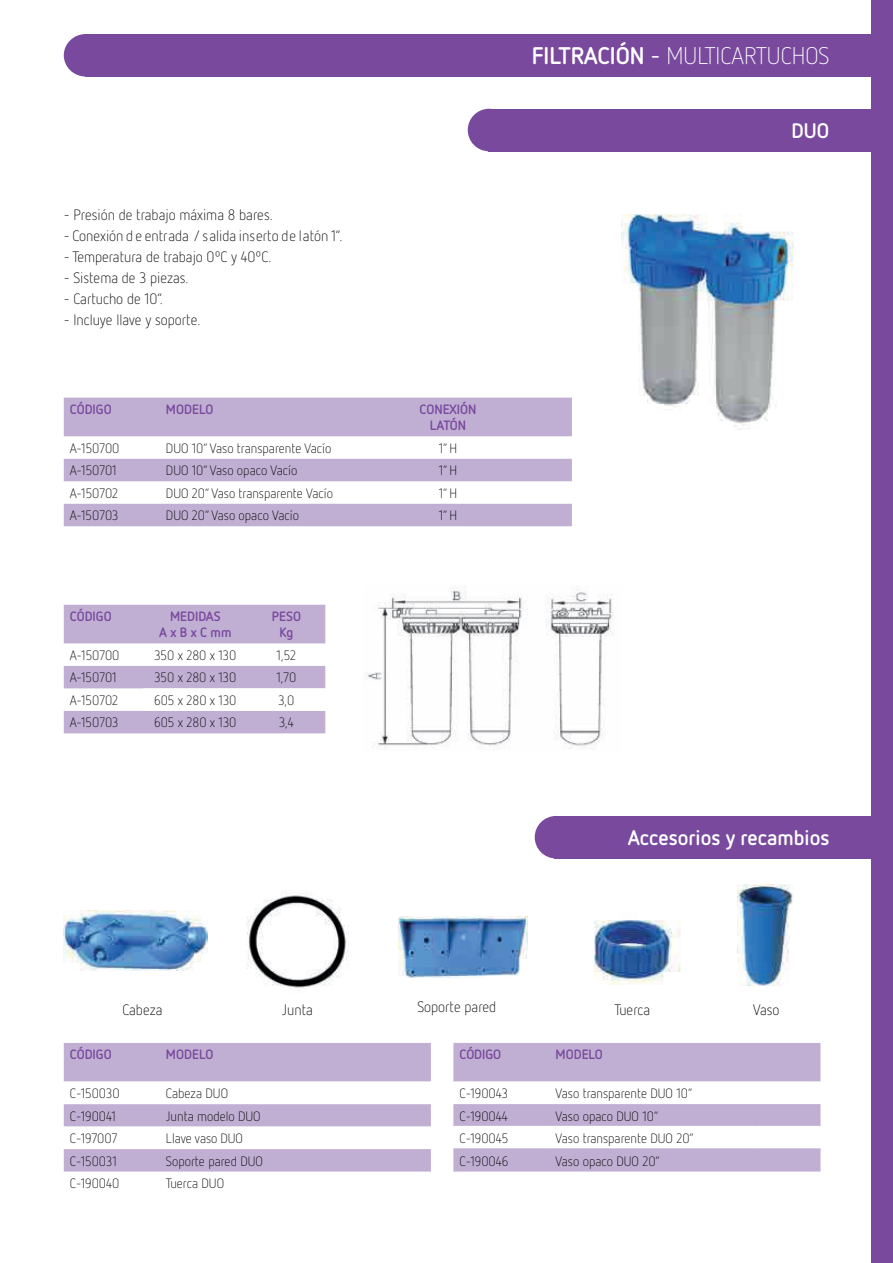
<style>
.page{position:relative;width:893px;height:1263px;background:#fff}
.page>*{position:absolute;margin:0;border:0;box-sizing:border-box;transform-origin:0 0}
.t1{font:300 24px "Netto OT";color:#fff}
.t2{font:700 21px "Netto OT";color:#fff}
.t3{font:300 15px "Netto OT";color:#000001}
.t4{font:300 13.5px "Netto OT";color:#000001}
.t5{font:700 13.5px/16.2px "Netto OT";color:#78499d;text-align:center}
.s1{font-weight:700}
.s2{font-weight:400}
</style>
<div class="page">
<div style="left:872px;top:0;width:21px;height:1263px;background:#78499d"></div>
<div style="left:86px;top:34px;width:807px;height:43px;background:#78499d"></div>
<div style="left:64px;top:34px;width:44px;height:43px;background:#78499d;border-radius:50%"></div>
<div style="left:488px;top:109px;width:405px;height:42px;background:#78499d"></div>
<div style="left:468px;top:109px;width:42px;height:42px;background:#78499d;border-radius:50%"></div>
<div style="left:554px;top:816px;width:339px;height:42px;background:#78499d"></div>
<div style="left:535px;top:816px;width:42px;height:42px;background:#78499d;border-radius:50%"></div>
<img style="left:246px;top:892px;width:103px;height:99px">
<img style="left:621px;top:214px;width:173px;height:216px">
<img style="left:398px;top:916px;width:129px;height:62px">
<img style="left:737px;top:884px;width:56px;height:102px">
<img style="left:64px;top:911px;width:143px;height:60px">
<img style="left:594px;top:920px;width:87px;height:65px">
<img style="left:364px;top:585px;width:250px;height:165px">
<svg style="left:64px;top:398px;width:508px;height:128px;fill:#c1afd3"></svg>
<svg style="left:64px;top:605px;width:261px;height:128px"></svg>
<svg style="left:64px;top:1043px;width:367px;height:129px"></svg>
<svg style="left:453px;top:1043px;width:367px;height:128px"></svg>
<hr style="left:453px;top:1126px;width:97px;height:1px;background:#fff">
<hr style="left:550px;top:1126px;width:205px;height:1px;background:#fff">
<hr style="left:755px;top:1126px;width:65px;height:1px;background:#fff">
<hr style="left:453px;top:1148px;width:97px;height:2px;background:#c1afd3">
<hr style="left:550px;top:1148px;width:205px;height:2px;background:#c1afd3">
<hr style="left:755px;top:1148px;width:65px;height:2px;background:#c1afd3">
<h1 class="t1" style="left:532px;top:41px;width:299px"><span class="s1">FILTRACIÓN</span> <span class="s2">-</span> MULTICARTUCHOS</h1>
<p class="t3" style="left:64px;top:205px;width:210px">- Presión de trabajo máxima 8 bares.</p>
<p class="t3" style="left:64px;top:226px;width:280px">- Conexión d e entrada / salida inserto de latón 1”.</p>
<p class="t3" style="left:64px;top:247px;width:209px">- Temperatura de trabajo 0ºC y 40ºC.</p>
<p class="t3" style="left:64px;top:268px;width:126px">- Sistema de 3 piezas.</p>
<p class="t3" style="left:64px;top:289px;width:101px">- Cartucho de 10”.</p>
<p class="t3" style="left:64px;top:310px;width:138px">- Incluye llave y soporte.</p>
<p class="t5" style="left:70px;top:401px;width:43px">CÓDIGO</p>
<p class="t5" style="left:166px;top:401px;width:49px">MODELO</p>
<p class="t5" style="left:419px;top:401px;width:58px">CONEXIÓN<br>LATÓN</p>
<p class="t4" style="left:70px;top:440px;width:51px">A-150700</p>
<p class="t4" style="left:166px;top:440px;width:167px">DUO 10” Vaso transparente Vacío</p>
<p class="t4" style="left:439px;top:440px;width:20px">1” H</p>
<p class="t4" style="left:70px;top:462px;width:48px">A-150701</p>
<p class="t4" style="left:166px;top:462px;width:133px">DUO 10” Vaso opaco Vacío</p>
<p class="t4" style="left:439px;top:462px;width:20px">1” H</p>
<p class="t4" style="left:70px;top:485px;width:50px">A-150702</p>
<p class="t4" style="left:166px;top:485px;width:168px">DUO 20” Vaso transparente Vacío</p>
<p class="t4" style="left:439px;top:485px;width:20px">1” H</p>
<p class="t4" style="left:70px;top:507px;width:50px">A-150703</p>
<p class="t4" style="left:166px;top:507px;width:135px">DUO 20” Vaso opaco Vacío</p>
<p class="t4" style="left:439px;top:507px;width:20px">1” H</p>
<p class="t5" style="left:70px;top:608px;width:43px">CÓDIGO</p>
<p class="t5" style="left:159px;top:608px;width:74px">MEDIDAS<br>A x B x C mm</p>
<p class="t5" style="left:272px;top:608px;width:31px">PESO<br>Kg</p>
<p class="t4" style="left:70px;top:647px;width:51px">A-150700</p>
<p class="t4" style="left:154px;top:647px;width:83px">350 x 280 x 130</p>
<p class="t4" style="left:277px;top:647px;width:21px">1,52</p>
<p class="t4" style="left:70px;top:669px;width:48px">A-150701</p>
<p class="t4" style="left:154px;top:669px;width:83px">350 x 280 x 130</p>
<p class="t4" style="left:276px;top:669px;width:22px">1,70</p>
<p class="t4" style="left:70px;top:692px;width:50px">A-150702</p>
<p class="t4" style="left:154px;top:692px;width:84px">605 x 280 x 130</p>
<p class="t4" style="left:278px;top:692px;width:18px">3,0</p>
<p class="t4" style="left:70px;top:714px;width:50px">A-150703</p>
<p class="t4" style="left:154px;top:714px;width:84px">605 x 280 x 130</p>
<p class="t4" style="left:279px;top:714px;width:16px">3,4</p>
<h2 class="t2" style="left:791px;top:117px;width:39px">DUO</h2>
<h2 class="t2" style="left:628px;top:825px;width:203px">Accesorios y recambios</h2>
<p class="t3" style="left:282px;top:1000px;width:32px">Junta</p>
<p class="t3" style="left:417px;top:998px;width:80px">Soporte pared</p>
<p class="t3" style="left:122px;top:1001px;width:42px">Cabeza</p>
<p class="t3" style="left:614px;top:1001px;width:37px">Tuerca</p>
<p class="t3" style="left:753px;top:1001px;width:28px">Vaso</p>
<p class="t5" style="left:70px;top:1046px;width:43px">CÓDIGO</p>
<p class="t5" style="left:166px;top:1046px;width:49px">MODELO</p>
<p class="t4" style="left:70px;top:1085px;width:51px">C-150030</p>
<p class="t4" style="left:166px;top:1085px;width:64px">Cabeza DUO</p>
<p class="t4" style="left:70px;top:1108px;width:48px">C-190041</p>
<p class="t4" style="left:166px;top:1108px;width:96px">Junta modelo DUO</p>
<p class="t4" style="left:70px;top:1130px;width:49px">C-197007</p>
<p class="t4" style="left:166px;top:1130px;width:79px">Llave vaso DUO</p>
<p class="t4" style="left:70px;top:1153px;width:49px">C-150031</p>
<p class="t4" style="left:166px;top:1153px;width:98px">Soporte pared DUO</p>
<p class="t4" style="left:70px;top:1175px;width:51px">C-190040</p>
<p class="t4" style="left:166px;top:1175px;width:60px">Tuerca DUO</p>
<p class="t5" style="left:459px;top:1046px;width:43px">CÓDIGO</p>
<p class="t5" style="left:556px;top:1046px;width:49px">MODELO</p>
<p class="t4" style="left:459px;top:1085px;width:50px">C-190043</p>
<p class="t4" style="left:556px;top:1085px;width:138px">Vaso transparente DUO 10”</p>
<p class="t4" style="left:459px;top:1108px;width:50px">C-190044</p>
<p class="t4" style="left:556px;top:1108px;width:104px">Vaso opaco DUO 10”</p>
<p class="t4" style="left:459px;top:1130px;width:50px">C-190045</p>
<p class="t4" style="left:556px;top:1130px;width:140px">Vaso transparente DUO 20”</p>
<p class="t4" style="left:459px;top:1153px;width:50px">C-190046</p>
<p class="t4" style="left:556px;top:1153px;width:106px">Vaso opaco DUO 20”</p>
</div>
